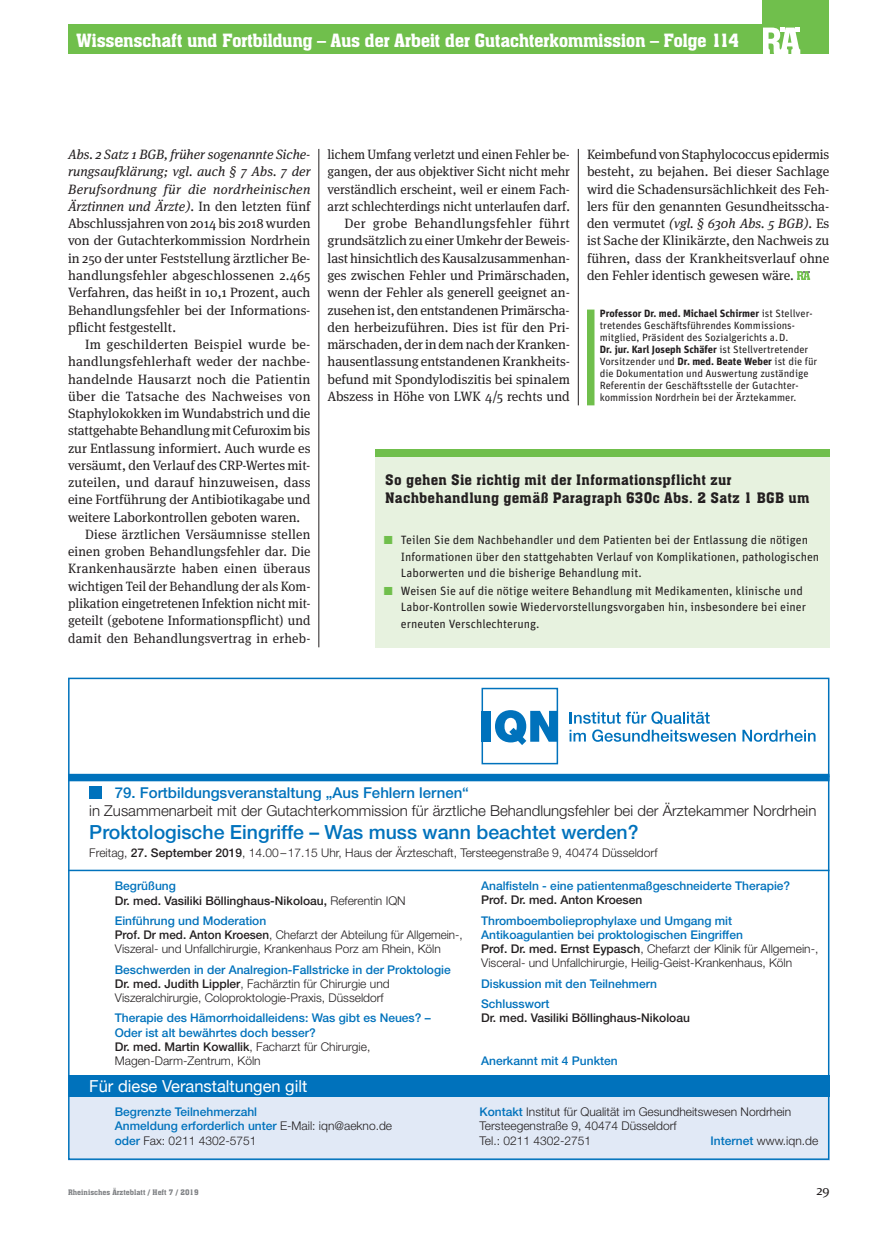
<style>
.page{position:relative;width:872px;height:1234px;background:#fff}
.page>*{position:absolute;margin:0;border:0;box-sizing:border-box;transform-origin:0 0}
.t1{font:500 19.5px "Helvetica Neue";color:#0072bc}
.t2{font:18px "Aachen BT";letter-spacing:-.025em;color:#fff}
.t3{font:16.5px "Helvetica Neue";color:#fff}
.t4{font:300 15px "Helvetica Neue";color:#231f20}
.t5{font:500 15px "Helvetica Neue";color:#0072bc}
.t6{font:14.25px/18px "Aachen BT";letter-spacing:.015em;color:#231f20}
.t7{font:13.5px/17.2px "Meta Serif OT";color:#231f20;text-align:justify}
.t8{font:13.5px/17.2px "Meta Serif OT";color:#231f20;text-align:right;scale:.95 1}
.t9{font:13.5px "Meta Serif OT";letter-spacing:.02em;color:#231f20}
.t10{font:13.5px "Meta Serif OT";letter-spacing:.025em;color:#231f20}
.t11{font:300 12px/14.2px "Helvetica Neue";color:#231f20}
.t12{font:12px "Unit";color:#231f20}
.t13{font:500 12px/14.2px "Helvetica Neue";color:#0072bc}
.t14{font:500 12px/14.2px "Helvetica Neue";color:#231f20}
.t15{font:10.5px/12px "Unit";color:#231f20}
.t16{font:7.5px "Aachen BT";color:#808285}
.s1{font-style:italic}
.s2{font-weight:700}
.s3{font-family:"European Pi Three";font-size:13.5px;color:#70bf4c}
.s4{font-weight:500}
.s5{color:#0072bc}
.s6{font-weight:300}
.s7{font-weight:500;color:#0072bc}
.s8{color:#231f20}
.s9{font-weight:300;color:#231f20}
</style>
<div class="page">
<div style="left:762px;top:0;width:67px;height:54px;background:#70bf4c"></div>
<svg style="left:763px;top:28px;width:37px;height:26px"></svg>
<svg style="left:797px;top:271px;width:13px;height:9px"></svg>
<hr style="left:318px;top:149px;width:1px;height:498px;background:#231f20">
<hr style="left:578px;top:149px;width:1px;height:256px;background:#231f20">
<div style="left:68px;top:25px;width:694px;height:29px;background:#70bf4c"></div>
<div style="left:375px;top:449px;width:454px;height:8px;background:#70bf4c"></div>
<div style="left:375px;top:457px;width:454px;height:190px;background:#e7f2df"></div>
<div style="left:587px;top:309px;width:7px;height:96px;background:#70bf4c"></div>
<hr style="left:68px;top:869px;width:761px;height:2px;background:#0072bc">
<div style="left:89px;top:785px;width:13px;height:13px;background:#0072bc"></div>
<svg style="left:569px;top:711px;width:166px;height:30px"></svg>
<svg style="left:742px;top:729px;width:73px;height:12px"></svg>
<div style="left:481px;top:710px;width:10px;height:31px;background:#0072bc"></div>
<svg style="left:495px;top:710px;width:60px;height:35px"></svg>
<div style="left:481px;top:687px;width:77px;height:77px;border:2px solid #0072bc"></div>
<div style="left:68px;top:773px;width:761px;height:8px;background:#0072bc"></div>
<div style="left:68px;top:1092px;width:761px;height:68px;background:#e1e9f6"></div>
<div style="left:68px;top:1075px;width:761px;height:21px;background:#0072bc"></div>
<div style="left:68px;top:677px;width:761px;height:482px;border:2px solid #0072bc"></div>
<h2 class="t2" style="left:77px;top:29px;width:664px">Wissenschaft und Fortbildung – Aus der Arbeit der Gutachterkommission – Folge 114</h2>
<p class="t7" style="left:68px;top:146px;width:244px"><span class="s1">Abs. 2 Satz 1 BGB, früher sogenannte Siche&shy;rungsaufklärung; vgl. auch § 7 Abs. 7 der Berufsordnung für die nordrheinischen Ärztinnen und Ärzte)</span>. In den letzten fünf Abschlussjahren von 2014 bis 2018 wurden von der Gutachterkommission Nordrhein in 250 der unter Feststellung ärztlicher Be&shy;handlungsfehler abgeschlossenen 2.465<br>Verfahren, das heißt in 10,1 Prozent, auch Behandlungsfehler bei der Informations&shy;pflicht festgestellt.</p>
<p class="t9" style="left:85px;top:336px;width:227px">Im geschilderten Beispiel wurde be-</p>
<p class="t7" style="left:68px;top:353px;width:244px">handlungsfehlerhaft weder der nachbe-</p>
<p class="t7" style="left:68px;top:370px;width:244px">handelnde Hausarzt noch die Patientin</p>
<p class="t9" style="left:68px;top:387px;width:244px">über die Tatsache des Nachweises von</p>
<p class="t7" style="left:68px;top:404px;width:244px">Staphylokokken im Wundabstrich und die</p>
<p class="t7" style="left:68px;top:422px;width:244px">stattgehabte Behandlung mit Cefuroxim bis</p>
<p class="t7" style="left:68px;top:439px;width:244px">zur Entlassung informiert. Auch wurde es</p>
<p class="t7" style="left:68px;top:456px;width:244px">versäumt, den Verlauf des CRP-Wertes mit-</p>
<p class="t7" style="left:68px;top:473px;width:244px">zuteilen, und darauf hinzuweisen, dass</p>
<p class="t7" style="left:68px;top:491px;width:244px">eine Fortführung der Antibiotikagabe und</p>
<p class="t7" style="left:68px;top:508px;width:234px">weitere Laborkontrollen geboten waren.</p>
<p class="t7" style="left:85px;top:525px;width:227px">Diese ärztlichen Versäumnisse stellen</p>
<p class="t7" style="left:68px;top:542px;width:244px">einen groben Behandlungsfehler dar. Die</p>
<p class="t10" style="left:68px;top:560px;width:244px">Krankenhausärzte haben einen überaus</p>
<p class="t7" style="left:68px;top:577px;width:244px">wichtigen Teil der Behandlung der als Kom-</p>
<p class="t7" style="left:68px;top:594px;width:244px">plikation eingetretenen Infektion nicht mit-</p>
<p class="t7" style="left:68px;top:611px;width:244px">geteilt (gebotene Informationspflicht) und</p>
<p class="t7" style="left:68px;top:629px;width:242px">damit den Behandlungsvertrag in erheb-</p>
<p class="t8" style="left:327px;top:146px;width:257px">lichem Umfang verletzt und einen Fehler be&shy;gangen, der aus objektiver Sicht nicht mehr verständlich erscheint, weil er einem Fach&shy;arzt schlechterdings nicht unterlaufen darf.<br>Der grobe Behandlungsfehler führt grundsätzlich zu einer Umkehr der Beweis&shy;last hinsichtlich des Kausalzusammenhan&shy;ges zwischen Fehler und Primärschaden, wenn der Fehler als generell geeignet an&shy;zusehen ist, den entstandenen Primärscha&shy;den herbeizuführen. Dies ist für den Pri&shy;märschaden, der in dem nach der Kranken&shy;hausentlassung entstandenen Krankheits&shy;befund mit Spondylodiszitis bei spinalem Abszess in Höhe von LWK 4/5 rechts und</p>
<p class="t7" style="left:587px;top:146px;width:244px">Keimbefund von Staphylococcus epidermis besteht, zu bejahen. Bei dieser Sachlage wird die Schadensursächlichkeit des Feh&shy;lers für den genannten Gesundheitsscha&shy;den vermutet <span class="s1">(vgl. § 630h Abs. 5 BGB)</span>. Es ist Sache der Klinikärzte, den Nachweis zu führen, dass der Krankheitsverlauf ohne den Fehler identisch gewesen wäre.</p>
<p class="t15" style="left:600px;top:307px;width:219px"><span class="s2">Professor Dr. med. Michael Schirmer</span> ist Stellver&shy;tretendes Geschäftsführendes Kommissions&shy;mitglied, Präsident des Sozialgerichts a.D.<br><span class="s2">Dr. jur. Karl Joseph Schäfer</span> ist Stellvertretender Vorsitzender und <span class="s2">Dr. med. Beate Weber</span> ist die für die Dokumentation und Auswertung zuständige Referentin der Geschäftsstelle der Gutachter&shy;kommission Nordrhein bei der Ärztekammer.</p>
<p class="t6" style="left:385px;top:470px;width:426px">So gehen Sie richtig mit der Informationspflicht zur<br>Nachbehandlung gemäß Paragraph 630c Abs. 2 Satz 1 BGB um</p>
<p class="t12" style="left:384px;top:532px;width:426px"><span class="s3">K</span> Teilen Sie dem Nachbehandler und dem Patienten bei der Entlassung die nötigen</p>
<p class="t12" style="left:401px;top:549px;width:420px">Informationen über den stattgehabten Verlauf von Komplikationen, pathologischen</p>
<p class="t12" style="left:401px;top:565px;width:242px">Laborwerten und die bisherige Behandlung mit.</p>
<p class="t12" style="left:384px;top:583px;width:420px"><span class="s3">K</span> Weisen Sie auf die nötige weitere Behandlung mit Medikamenten, klinische und</p>
<p class="t12" style="left:401px;top:599px;width:407px">Labor-Kontrollen sowie Wiedervorstellungsvorgaben hin, insbesondere bei einer</p>
<p class="t12" style="left:401px;top:616px;width:140px">erneuten Verschlechterung.</p>
<p class="t5" style="left:115px;top:784px;width:355px">79. Fortbildungsveranstaltung „Aus Fehlern lernen“</p>
<p class="t4" style="left:89px;top:801px;width:728px">in Zusammenarbeit mit der Gutachterkommission für ärztliche Behandlungsfehler bei der Ärztekammer Nordrhein</p>
<h1 class="t1" style="left:89px;top:820px;width:551px">Proktologische Eingriffe – Was muss wann beachtet werden?</h1>
<p class="t11" style="left:89px;top:845px;width:569px">Freitag, <span class="s4">27. September 2019</span>, 14.00–17.15 Uhr, Haus der Ärzteschaft, Tersteegenstraße 9, 40474 Düsseldorf</p>
<p class="t14" style="left:115px;top:878px;width:292px"><span class="s5">Begrüßung<br></span>Dr. med. Vasiliki Böllinghaus-Nikoloau, <span class="s6">Referentin IQN</span></p>
<p class="t11" style="left:115px;top:912px;width:349px"><span class="s7">Einführung und Moderation<br></span><span class="s4">Prof. Dr med. Anton Kroesen</span>, Chefarzt der Abteilung für Allgemein-,<br>Viszeral- und Unfallchirurgie, Krankenhaus Porz am Rhein, Köln</p>
<p class="t11" style="left:115px;top:961px;width:337px"><span class="s7">Beschwerden in der Analregion-Fallstricke in der Proktologie<br></span><span class="s4">Dr. med. Judith Lippler</span>, Fachärztin für Chirurgie und<br>Viszeralchirurgie, Coloproktologie-Praxis, Düsseldorf</p>
<p class="t13" style="left:115px;top:1010px;width:317px">Therapie des Hämorrhoidalleidens: Was gibt es Neues? – Oder ist alt bewährtes doch besser?<br><span class="s8">Dr. med. Martin Kowallik</span><span class="s9">, Facharzt für Chirurgie, Magen-Darm-Zentrum, Köln</span></p>
<p class="t3" style="left:89px;top:1076px;width:219px">Für diese Veranstaltungen gilt</p>
<p class="t13" style="left:481px;top:878px;width:311px">Analfisteln - eine patientenmaßgeschneiderte Therapie?</p>
<p class="t14" style="left:481px;top:892px;width:163px">Prof. Dr. med. Anton Kroesen</p>
<p class="t11" style="left:481px;top:912px;width:339px"><span class="s7">Thromboembolieprophylaxe und Umgang mit Antikoagulantien bei proktologischen Eingriffen<br></span><span class="s4">Prof. Dr. med. Ernst Eypasch</span>, Chefarzt der Klinik für Allgemein-, Visceral- und Unfallchirurgie, Heilig-Geist-Krankenhaus, Köln</p>
<p class="t13" style="left:481px;top:972px;width:177px;line-height:20.2px">Diskussion mit den Teilnehmern<br>Schlusswort</p>
<p class="t14" style="left:481px;top:1010px;width:210px">Dr. med. Vasiliki Böllinghaus-Nikoloau</p>
<p class="t13" style="left:481px;top:1053px;width:138px">Anerkannt mit 4 Punkten</p>
<p class="t13" style="left:115px;top:1104px;width:279px">Begrenzte Teilnehmerzahl<br>Anmeldung erforderlich unter <span class="s9">E-Mail: iqn@aekno.de </span>oder <span class="s9">Fax: 0211 4302-5751</span></p>
<p class="t11" style="left:479px;top:1104px;width:313px"><span class="s7">Kontakt</span> Institut für Qualität im Gesundheitswesen Nordrhein<br>Tersteegenstraße 9, 40474 Düsseldorf<br>Tel.: 0211 4302-2751</p>
<p class="t11" style="left:710px;top:1132px;width:109px"><span class="s7">Internet</span> www.iqn.de</p>
<p class="t16" style="left:68px;top:1187px;width:132px">Rheinisches Ärzteblatt / Heft 7 / 2019</p>
<p class="t7" style="left:816px;top:1181px;width:15px">29</p>
</div>
